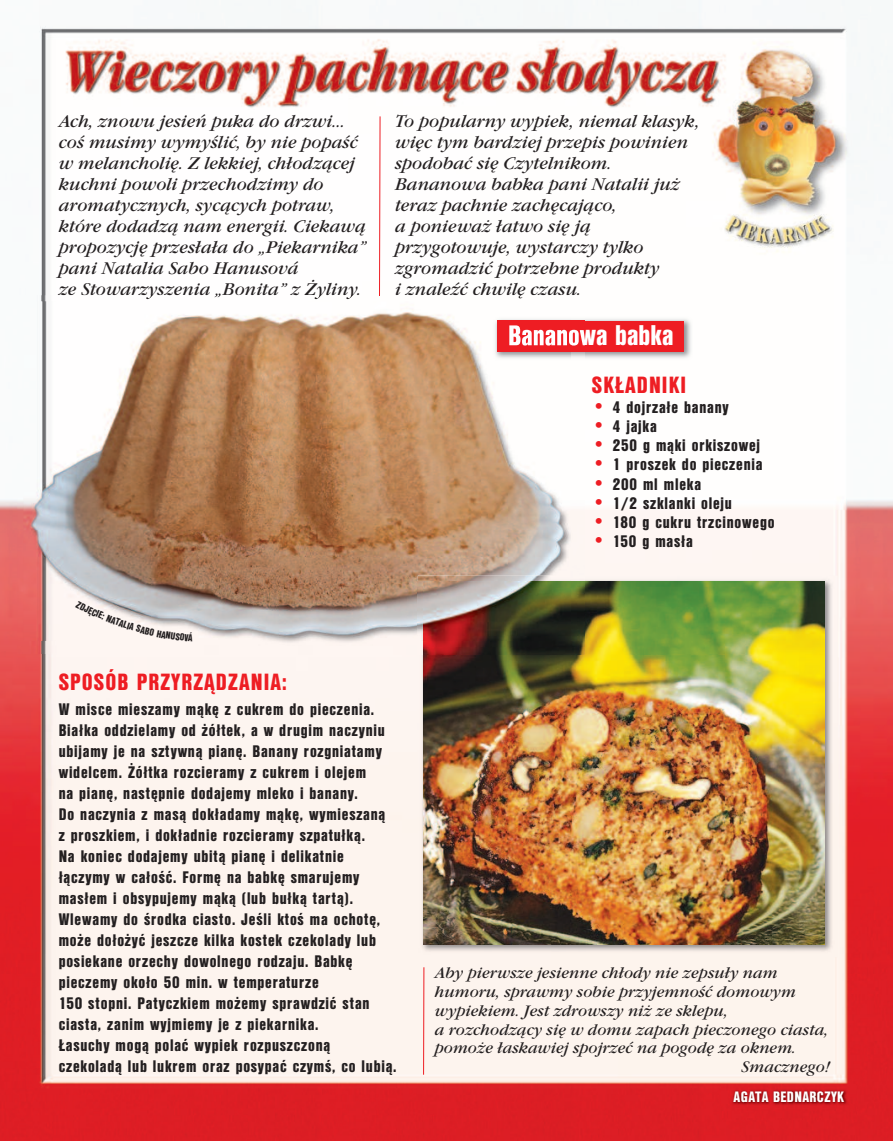
<style>
.page{position:relative;width:893px;height:1141px;background:#fff}
.page>*{position:absolute;margin:0;border:0;box-sizing:border-box;transform-origin:0 0}
.t1{font:29.75px "Nimbus San DCE Blac Cond";color:#fff}
.t2{font:24.5px "Nimbus San DCE Blac Cond";letter-spacing:.045em;color:#ee1d23}
.t3{font:17.5px/21px "Nimbus San DCE Blac Cond";letter-spacing:.045em;color:#231f20}
.t4{font:italic 17.5px/21px "Garamond Itc TCE";color:#231f20}
.t5{font:italic 15.75px "Garamond Itc TCE";color:#231f20}
.t6{font:15.75px "Nimbus San DCE Blac Cond";letter-spacing:.015em;color:#fff}
.s1{font-size:21px;color:#ee1d23}
</style>
<div class="page">
<img style="left:0;top:0;width:893px;height:1141px">
<img style="left:722px;top:1084px;width:134px;height:35px">
<img style="left:584px;top:314px;width:113px;height:51px">
<div style="left:498px;top:321px;width:186px;height:30px;background:#ee1d23"></div>
<img style="left:418px;top:576px;width:420px;height:381px">
<img style="left:424px;top:582px;width:401px;height:362px">
<img style="left:17px;top:295px;width:567px;height:359px">
<svg style="left:379px;top:116px;width:2px;height:180px"></svg>
<svg style="left:571px;top:314px;width:13px;height:7px"></svg>
<img style="left:571px;top:328px;width:13px;height:18px">
<svg style="left:571px;top:576px;width:13px;height:6px"></svg>
<svg style="left:418px;top:641px;width:6px;height:13px"></svg>
<img style="left:424px;top:641px;width:160px;height:13px">
<img style="left:571px;top:582px;width:13px;height:59px">
<img style="left:23px;top:301px;width:548px;height:340px">
<img style="left:491px;top:314px;width:80px;height:51px">
<img style="left:498px;top:321px;width:73px;height:30px">
<img style="left:509px;top:325px;width:62px;height:21px">
<img style="left:418px;top:576px;width:153px;height:65px">
<hr style="left:423px;top:967px;width:1px;height:108px;background:#ee1d23">
<svg style="left:75px;top:601px;width:118px;height:41px"></svg>
<p class="t4" style="left:59px;top:110px;width:309px">Ach, znowu jesień puka do drzwi… coś musimy wymyślić, by nie popaść w melancholię. Z lekkiej, chłodzącej kuchni powoli przechodzimy do aromatycznych, sycących potraw, które dodadzą nam energii. Ciekawą propozycję przesłała do „Piekarnika” pani Natalia Sabo Hanusová<br>ze Stowarzyszenia „Bonita” z Żyliny.</p>
<p class="t4" style="left:395px;top:110px;width:306px">To popularny wypiek, niemal klasyk, więc tym bardziej przepis powinien spodobać się Czytelnikom.<br>Bananowa babka pani Natalii już teraz pachnie zachęcająco,<br>a ponieważ łatwo się ją przygotowuje, wystarczy tylko zgromadzić potrzebne produkty<br>i znaleźć chwilę czasu.</p>
<h1 class="t1" style="left:508px;top:318px;width:167px">Bananowa babka</h1>
<h2 class="t2" style="left:592px;top:371px;width:96px">SKŁADNIKI</h2>
<p class="t3" style="left:592px;top:396px;width:138px"><span class="s1">•</span> 4 dojrzałe banany</p>
<p class="t3" style="left:592px;top:415px;width:67px"><span class="s1">•</span> 4 jajka</p>
<p class="t3" style="left:592px;top:435px;width:170px"><span class="s1">•</span> 250 g mąki orkiszowej</p>
<p class="t3" style="left:592px;top:454px;width:172px"><span class="s1">•</span> 1 proszek do pieczenia</p>
<p class="t3" style="left:592px;top:473px;width:111px"><span class="s1">•</span> 200 ml mleka</p>
<p class="t3" style="left:592px;top:492px;width:141px"><span class="s1">•</span> 1/2 szklanki oleju</p>
<p class="t3" style="left:592px;top:512px;width:184px"><span class="s1">•</span> 180 g cukru trzcinowego</p>
<p class="t3" style="left:592px;top:531px;width:102px"><span class="s1">•</span> 150 g masła</p>
<h2 class="t2" style="left:59px;top:667px;width:229px">SPOSÓB PRZYRZĄDZANIA:</h2>
<p class="t3" style="left:59px;top:698px;width:339px">W misce mieszamy mąkę z cukrem do pieczenia.<br>Białka oddzielamy od żółtek, a w drugim naczyniu ubijamy je na sztywną pianę. Banany rozgniatamy widelcem. Żółtka rozcieramy z cukrem i olejem<br>na pianę, następnie dodajemy mleko i banany.<br>Do naczynia z masą dokładamy mąkę, wymieszaną<br>z proszkiem, i dokładnie rozcieramy szpatułką.<br>Na koniec dodajemy ubitą pianę i delikatnie łączymy w całość. Formę na babkę smarujemy masłem i obsypujemy mąką (lub bułką tartą).<br>Wlewamy do środka ciasto. Jeśli ktoś ma ochotę, może dołożyć jeszcze kilka kostek czekolady lub posiekane orzechy dowolnego rodzaju. Babkę pieczemy około 50 min. w temperaturze<br>150 stopni. Patyczkiem możemy sprawdzić stan ciasta, zanim wyjmiemy je z piekarnika.<br>Łasuchy mogą polać wypiek rozpuszczoną czekoladą lub lukrem oraz posypać czymś, co lubią.</p>
<p class="t5" style="left:435px;top:963px;width:344px">Aby pierwsze jesienne chłody nie zepsuły nam</p>
<p class="t5" style="left:435px;top:982px;width:363px">humoru, sprawmy sobie przyjemność domowym</p>
<p class="t5" style="left:435px;top:1001px;width:294px">wypiekiem. Jest zdrowszy niż ze sklepu,</p>
<p class="t5" style="left:435px;top:1020px;width:395px">a rozchodzący się w domu zapach pieczonego ciasta,</p>
<p class="t5" style="left:435px;top:1039px;width:363px">pomoże łaskawiej spojrzeć na pogodę za oknem.</p>
<p class="t5" style="left:742px;top:1058px;width:90px">Smacznego!</p>
<p class="t6" style="left:734px;top:1088px;width:112px">AGATA BEDNARCZYK</p>
</div>
